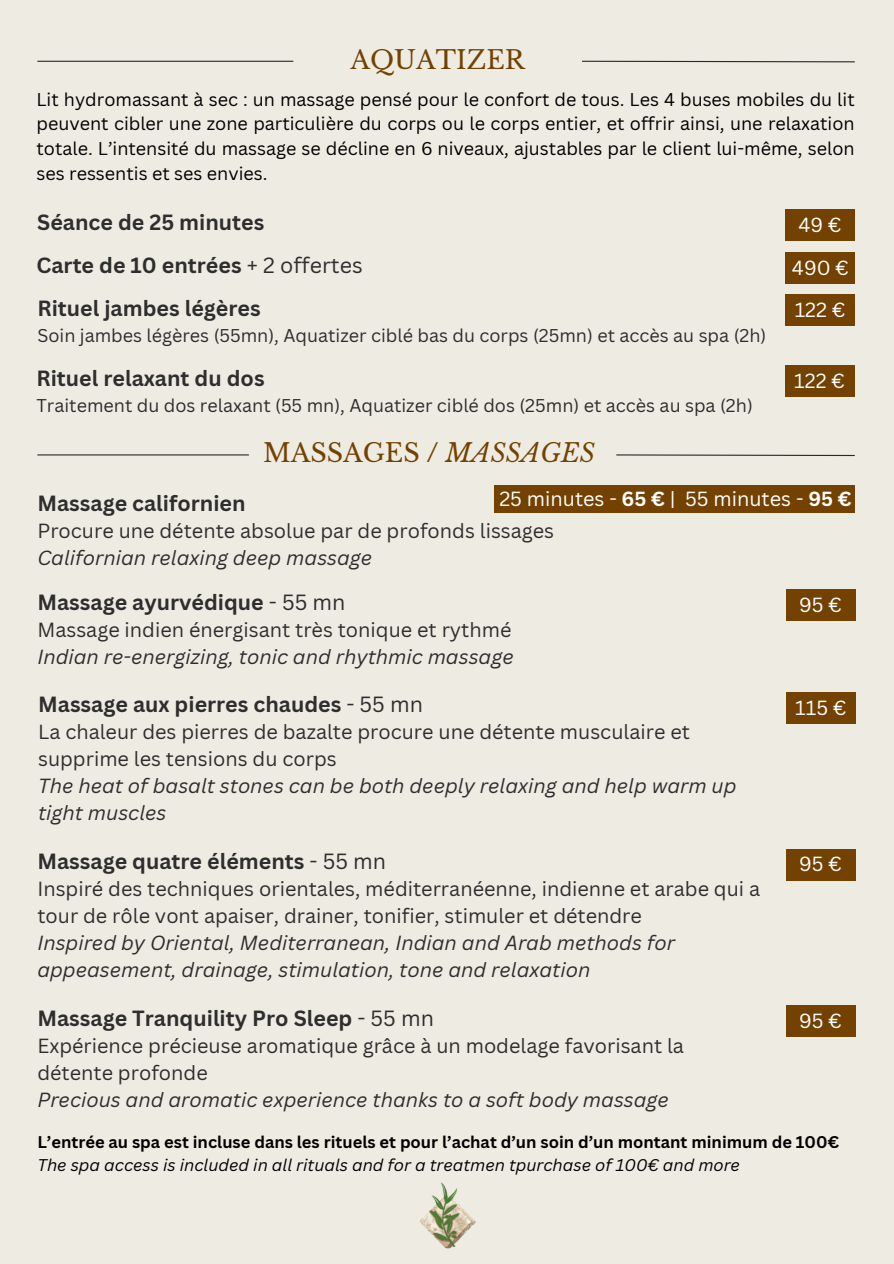
<style>
.page{position:relative;width:894px;height:1264px;background:#fff}
.page>*{position:absolute;margin:0;border:0;box-sizing:border-box;transform-origin:0 0}
.t1{font:25.35px "Libre Baskerville";color:#734200}
.t2{font:700 21.45px "Canva Sans";color:#2e2e2e}
.t3{font:19.95px/27px "Canva Sans";color:#2e2e2e}
.t4{font:italic 19.95px/27px "Canva Sans";color:#2e2e2e}
.t5{font:19.95px "Canva Sans";color:#fff}
.t6{font:18px/24.8px "Canva Sans";color:#000;text-align:justify}
.t7{font:18px "Canva Sans";color:#2e2e2e}
.t8{font:700 16.5px "Canva Sans";color:#000}
.t9{font:italic 16.5px "Canva Sans";color:#000}
.s1{font-weight:400}
.s2{font-weight:700}
.s3{font-style:italic}
</style>
<div class="page">
<div style="left:0;top:0;width:893px;height:1263px;background:#eeebe3"></div>
<hr style="left:37px;top:61px;width:256px;height:1px;background:#292929">
<svg style="left:582px;top:60px;width:273px;height:3px"></svg>
<div style="left:785px;top:209px;width:69px;height:32px;background:#734200"></div>
<div style="left:785px;top:252px;width:69px;height:32px;background:#734200"></div>
<div style="left:785px;top:294px;width:69px;height:32px;background:#734200"></div>
<div style="left:784px;top:365px;width:70px;height:32px;background:#734200"></div>
<img style="left:419px;top:1182px;width:57px;height:67px">
<div style="left:494px;top:486px;width:360px;height:27px;background:#734200"></div>
<hr style="left:37px;top:454px;width:212px;height:1px;background:#292929">
<svg style="left:616px;top:454px;width:239px;height:2px"></svg>
<div style="left:785px;top:589px;width:70px;height:31px;background:#734200"></div>
<div style="left:786px;top:692px;width:69px;height:31px;background:#734200"></div>
<div style="left:785px;top:848px;width:70px;height:32px;background:#734200"></div>
<div style="left:785px;top:1005px;width:70px;height:32px;background:#734200"></div>
<p class="t1" style="left:350px;top:44px;width:176px">AQUATIZER</p>
<p class="t6" style="left:36px;top:86px;width:819px">Lit hydromassant à sec : un massage pensé pour le confort de tous. Les 4 buses mobiles du lit peuvent cibler une zone particulière du corps ou le corps entier, et offrir ainsi, une relaxation totale. L’intensité du massage se décline en 6 niveaux, ajustables par le client lui-même, selon ses ressentis et ses envies.</p>
<p class="t2" style="left:37px;top:207px;width:228px">Séance de 25 minutes</p>
<p class="t5" style="left:798px;top:211px;width:44px">49 €</p>
<p class="t2" style="left:36px;top:250px;width:327px">Carte de 10 entrées <span class="s1">+ 2 offertes</span></p>
<p class="t5" style="left:791px;top:254px;width:58px">490 €</p>
<p class="t2" style="left:37px;top:293px;width:225px">Rituel jambes légères</p>
<p class="t7" style="left:37px;top:322px;width:730px">Soin jambes légères (55mn), Aquatizer ciblé bas du corps (25mn) et accès au spa (2h)</p>
<p class="t5" style="left:794px;top:296px;width:52px">122 €</p>
<p class="t2" style="left:36px;top:363px;width:230px">Rituel relaxant du dos</p>
<p class="t7" style="left:36px;top:392px;width:717px">Traitement du dos relaxant (55 mn), Aquatizer ciblé dos (25mn) et accès au spa (2h)</p>
<p class="t1" style="left:263px;top:437px;width:333px">MASSAGES <span class="s2">/</span> <span class="s3">MASSAGES</span></p>
<p class="t5" style="left:794px;top:367px;width:52px">122 €</p>
<p class="t5" style="left:499px;top:485px;width:354px">25 minutes - <span class="s2">65 €</span> | 55 minutes - <span class="s2">95 €</span></p>
<p class="t2" style="left:37px;top:488px;width:210px">Massage californien</p>
<p class="t3" style="left:37px;top:516px;width:518px">Procure une détente absolue par de profonds lissages</p>
<p class="t4" style="left:37px;top:543px;width:336px">Californian relaxing deep massage</p>
<p class="t2" style="left:37px;top:586px;width:309px">Massage ayurvédique <span class="s1">- 55 mn</span></p>
<p class="t3" style="left:37px;top:615px;width:475px">Massage indien énergisant très tonique et rythmé</p>
<p class="t4" style="left:37px;top:642px;width:478px">Indian re-energizing, tonic and rhythmic massage</p>
<p class="t2" style="left:38px;top:689px;width:386px">Massage aux pierres chaudes <span class="s1">- 55 mn</span></p>
<p class="t3" style="left:38px;top:718px;width:653px">La chaleur des pierres de bazalte procure une détente musculaire et supprime les tensions du corps</p>
<p class="t4" style="left:38px;top:772px;width:699px">The heat of basalt stones can be both deeply relaxing and help warm up tight muscles</p>
<p class="t2" style="left:37px;top:846px;width:350px">Massage quatre éléments <span class="s1">- 55 mn</span></p>
<p class="t3" style="left:37px;top:874px;width:724px">Inspiré des techniques orientales, méditerranéenne, indienne et arabe qui a tour de rôle vont apaiser, drainer, tonifier, stimuler et détendre</p>
<p class="t4" style="left:37px;top:928px;width:639px">Inspired by Oriental, Mediterranean, Indian and Arab methods for appeasement, drainage, stimulation, tone and relaxation</p>
<p class="t2" style="left:37px;top:1003px;width:398px">Massage Tranquility Pro Sleep <span class="s1">- 55 mn</span></p>
<p class="t3" style="left:37px;top:1031px;width:648px">Expérience précieuse aromatique grâce à un modelage favorisant la détente profonde</p>
<p class="t4" style="left:37px;top:1085px;width:633px">Precious and aromatic experience thanks to a soft body massage</p>
<p class="t5" style="left:798px;top:590px;width:44px">95 €</p>
<p class="t5" style="left:795px;top:693px;width:53px">115 €</p>
<p class="t5" style="left:798px;top:850px;width:44px">95 €</p>
<p class="t5" style="left:798px;top:1006px;width:44px">95 €</p>
<p class="t8" style="left:37px;top:1130px;width:803px">L’entrée au spa est incluse dans les rituels et pour l’achat d’un soin d’un montant minimum de 100€</p>
<p class="t9" style="left:37px;top:1152px;width:704px">The spa access is included in all rituals and for a treatmen tpurchase of 100€ and more</p>
</div>
